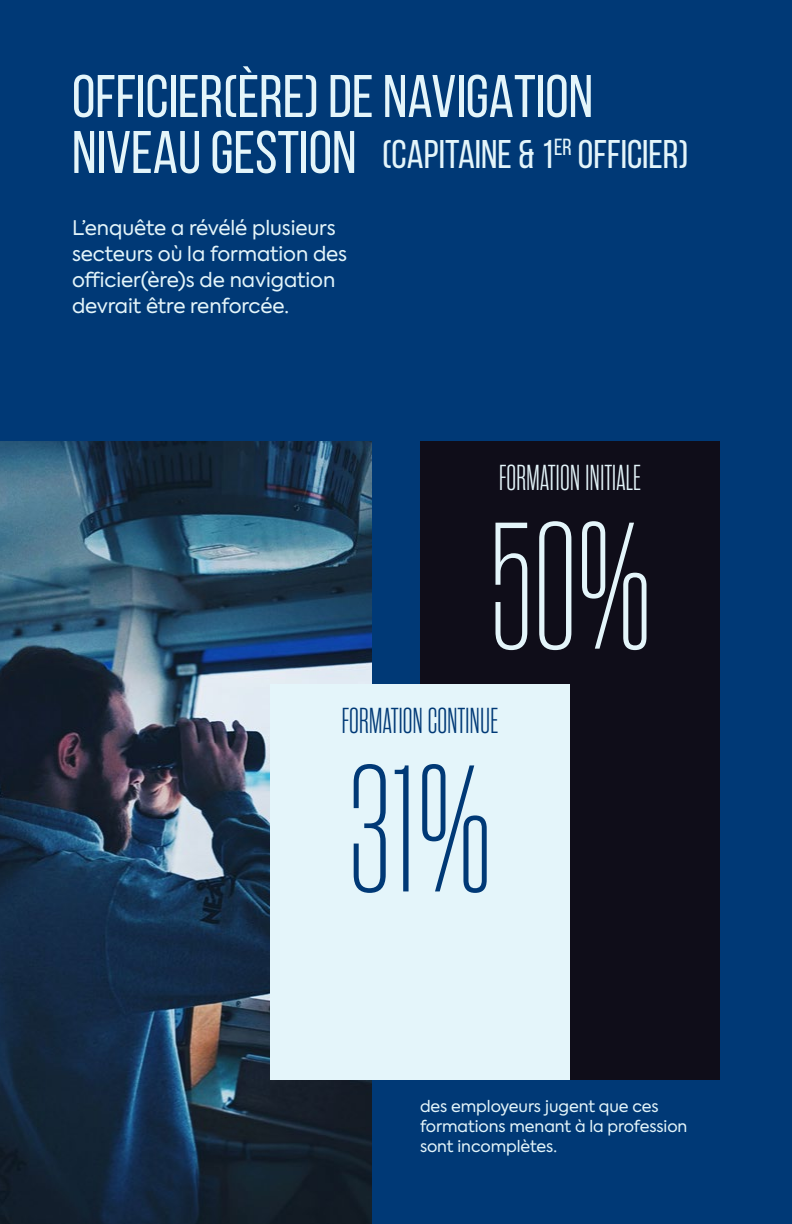
<style>
.page{position:relative;width:792px;height:1224px;background:#003976}
.page>*{position:absolute;margin:0;border:0;box-sizing:border-box;transform-origin:0 0}
.t1{font:100 180px "Rama Gothic M";color:#e4f5fa}
.t2{font:100 180px "Rama Gothic M";color:#003976}
.t3{font:60px/56px "Bebas Neue";color:#e4f5fa}
.t4{font:40px "Bebas Neue";color:#e4f5fa}
.t5{font:300 36px "Rama Gothic M";color:#e4f5fa}
.t6{font:300 36px "Rama Gothic M";color:#003976}
.t7{font:20px/26px "Axiforma";letter-spacing:-.005em;color:#e4f5fa}
.t8{font:16px/20px "Axiforma";letter-spacing:-.005em;color:#e4f5fa}
</style>
<div class="page">
<img style="left:0;top:441px;width:372px;height:783px">
<div style="left:420px;top:441px;width:300px;height:639px;background:#0f0d19"></div>
<div style="left:270px;top:684px;width:300px;height:396px;background:#e4f5fa"></div>
<h2 class="t3" style="left:72px;top:68px;width:523px">OFFICIER(ÈRE) DE NAVIGATION<br>NIVEAU GESTION</h2>
<h3 class="t4" style="left:382px;top:133px;width:308px">(CAPITAINE &amp; 1<sup>ER</sup> OFFICIER)</h3>
<p class="t7" style="left:72px;top:215px;width:277px">L’enquête a révélé plusieurs secteurs où la formation des officier(ère)s de navigation devrait être renforcée.</p>
<h3 class="t5" style="left:499px;top:460px;width:144px">FORMATION INITIALE</h3>
<h1 class="t1" style="left:489px;top:500px;width:164px">50%</h1>
<h3 class="t6" style="left:342px;top:703px;width:158px">FORMATION CONTINUE</h3>
<h1 class="t2" style="left:348px;top:743px;width:145px">31%</h1>
<p class="t8" style="left:420px;top:1096px;width:269px">des employeurs jugent que ces formations menant à la profession sont incomplètes.</p>
</div>
